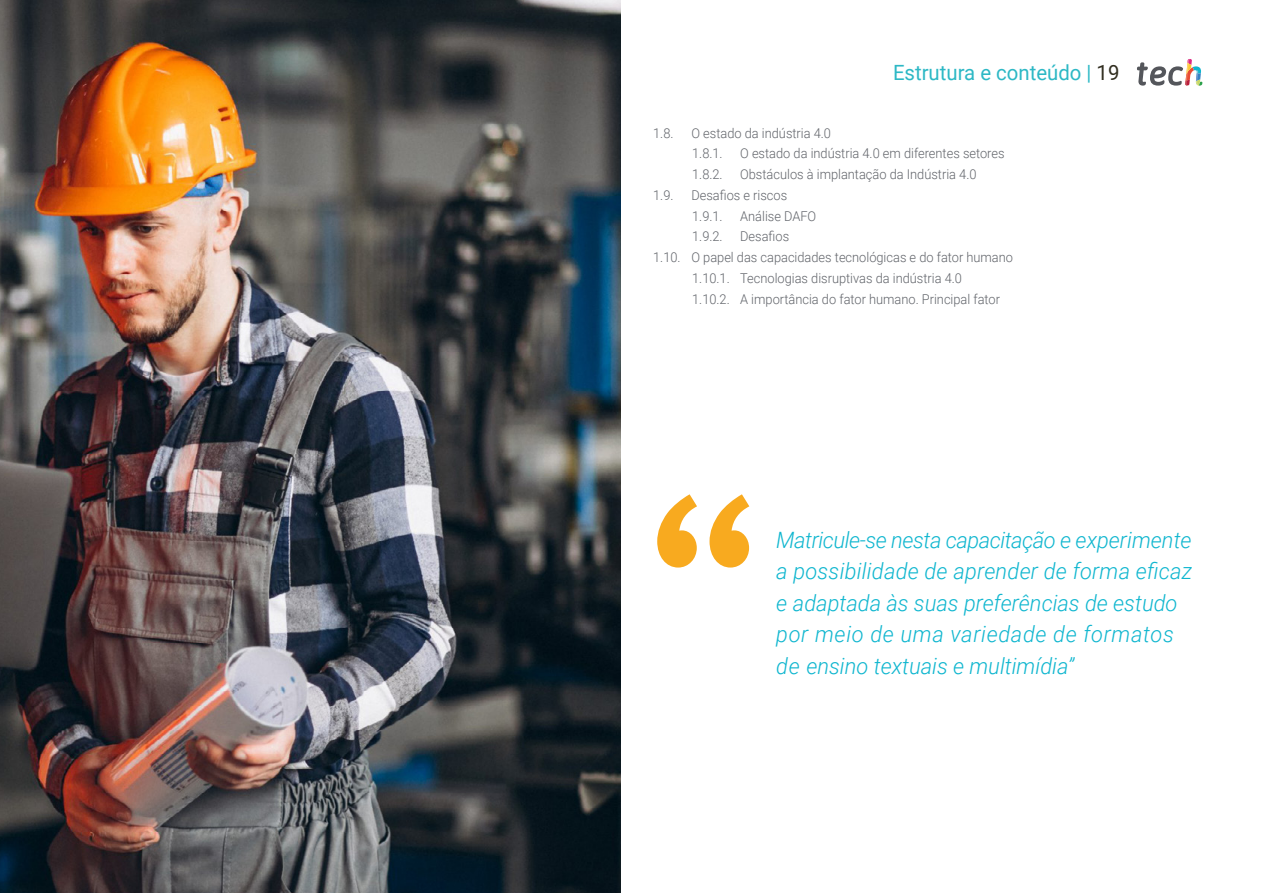
<style>
.page{position:relative;width:1263px;height:893px;background:#fff}
.page>*{position:absolute;margin:0;border:0;box-sizing:border-box;transform-origin:0 0}
.t1{font:italic 300 22.5px/31.5px "Roboto";color:#0fb6cf}
.t2{font:21px "Roboto";color:#2db8c5}
.t3{font:300 13.5px/20.7px "Roboto";color:#61646a;scale:.95 1}
.s1{color:#312e20}
</style>
<div class="page">
<svg style="left:1137px;top:59px;width:65px;height:27px"></svg>
<img style="left:0;top:0;width:621px;height:893px">
<svg style="left:657px;top:494px;width:92px;height:74px"></svg>
<h2 class="t2" style="left:893px;top:57px;width:228px">Estrutura e conteúdo | <span class="s1">19</span></h2>
<p class="t3" style="left:653px;top:122px;width:23px">1.8.</p>
<p class="t3" style="left:691px;top:122px;width:148px">O estado da indústria 4.0<br>1.8.1.</p>
<p class="t3" style="left:740px;top:143px;width:280px">O estado da indústria 4.0 em diferentes setores</p>
<p class="t3" style="left:692px;top:164px;width:34px">1.8.2.</p>
<p class="t3" style="left:740px;top:164px;width:250px">Obstáculos à implantação da Indústria 4.0</p>
<p class="t3" style="left:653px;top:184px;width:23px">1.9.</p>
<p class="t3" style="left:691px;top:184px;width:102px">Desafios e riscos<br>1.9.1.</p>
<p class="t3" style="left:740px;top:205px;width:82px">Análise DAFO</p>
<p class="t3" style="left:692px;top:226px;width:34px">1.9.2.</p>
<p class="t3" style="left:740px;top:226px;width:53px">Desafios</p>
<p class="t3" style="left:653px;top:247px;width:380px">1.10. O papel das capacidades tecnológicas e do fator humano</p>
<p class="t3" style="left:692px;top:267px;width:285px">1.10.1. Tecnologias disruptivas da indústria 4.0</p>
<p class="t3" style="left:692px;top:288px;width:326px">1.10.2. A importância do fator humano. Principal fator</p>
<h1 class="t1" style="left:776px;top:523px;width:417px">Matricule-se nesta capacitação e experimente a possibilidade de aprender de forma eficaz e adaptada às suas preferências de estudo por meio de uma variedade de formatos de ensino textuais e multimídia”</h1>
</div>
